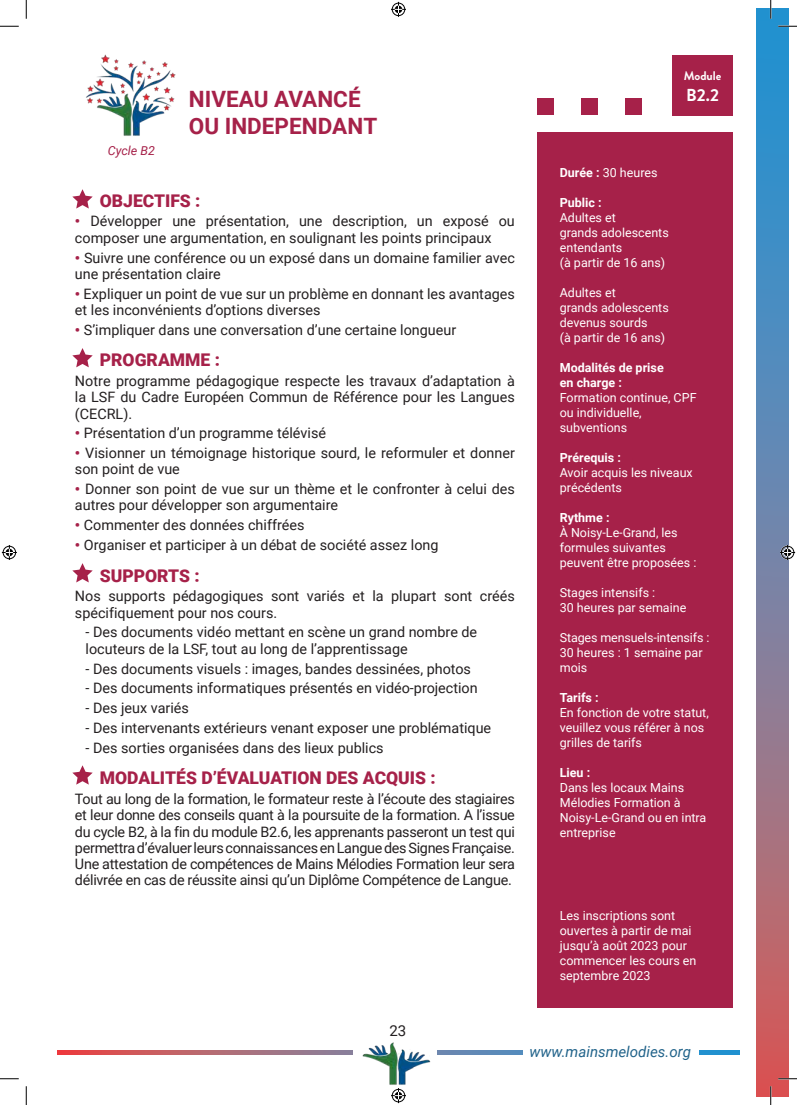
<style>
.page{position:relative;width:797px;height:1105px;background:#fff}
.page>*{position:absolute;margin:0;border:0;box-sizing:border-box;transform-origin:0 0}
.t1{font:700 22.5px/27px "Roboto";color:#a62149}
.t2{font:900 17.5px "Roboto";color:#a62149}
.t3{font:700 17.38px "Brandon Grotesque";color:#fff}
.t4{font:italic 15px "Roboto";color:#21638a}
.t5{font:15px "Roboto";color:#231f20}
.t6{font:14.38px/16.2px "Roboto";color:#231f20}
.t7{font:12.5px/15px "Roboto";color:#fff}
.t8{font:700 12.5px/15px "Roboto";color:#fff}
.t9{font:italic 12.5px "Roboto";color:#a62149}
.t10{font:700 12.5px "Brandon Grotesque";color:#fff}
.s1{font-weight:900;color:#a62149}
.s2{font-weight:700}
</style>
<div class="page">
<div style="left:537px;top:133px;width:196px;height:875px;background:#a62149"></div>
<div style="left:672px;top:56px;width:61px;height:60px;background:#a62149"></div>
<div style="left:537px;top:98px;width:17px;height:17px;background:#a62149"></div>
<div style="left:581px;top:98px;width:17px;height:17px;background:#a62149"></div>
<div style="left:625px;top:98px;width:17px;height:17px;background:#a62149"></div>
<svg style="left:72px;top:189px;width:21px;height:20px"></svg>
<svg style="left:72px;top:348px;width:21px;height:19px"></svg>
<svg style="left:72px;top:563px;width:21px;height:19px"></svg>
<svg style="left:72px;top:765px;width:21px;height:20px"></svg>
<img style="left:86px;top:54px;width:90px;height:82px">
<svg style="left:57px;top:1050px;width:682px;height:4px;background:#997187"></svg>
<div style="left:353px;top:1035px;width:83px;height:27px;background:#fff"></div>
<div style="left:522px;top:1035px;width:176px;height:27px;background:#fff"></div>
<img style="left:362px;top:1042px;width:69px;height:43px">
<svg style="left:756px;top:9px;width:32px;height:1087px;background:#767ea0"></svg>
<svg style="left:0;top:25px;width:19px;height:2px"></svg>
<svg style="left:778px;top:25px;width:19px;height:2px"></svg>
<svg style="left:0;top:1078px;width:19px;height:1px"></svg>
<svg style="left:778px;top:1078px;width:19px;height:1px"></svg>
<svg style="left:25px;top:0;width:2px;height:19px"></svg>
<svg style="left:25px;top:1086px;width:2px;height:19px"></svg>
<svg style="left:770px;top:0;width:1px;height:19px"></svg>
<svg style="left:770px;top:1086px;width:1px;height:19px"></svg>
<svg style="left:391px;top:2px;width:15px;height:15px"></svg>
<svg style="left:391px;top:1088px;width:15px;height:15px"></svg>
<svg style="left:2px;top:545px;width:15px;height:15px"></svg>
<svg style="left:780px;top:545px;width:15px;height:15px"></svg>
<p class="t9" style="left:108px;top:141px;width:49px">Cycle B2</p>
<h1 class="t1" style="left:189px;top:85px;width:190px">NIVEAU AVANCÉ<br>OU INDEPENDANT</h1>
<p class="t2" style="left:100px;top:188px;width:102px">OBJECTIFS :</p>
<p class="t6" style="left:75px;top:213px;width:441px"><span class="s1">•</span> Développer une présentation, une description, un exposé ou composer une argumentation, en soulignant les points principaux</p>
<p class="t6" style="left:75px;top:249px;width:441px"><span class="s1">•</span> Suivre une conférence ou un exposé dans un domaine familier avec une présentation claire</p>
<p class="t6" style="left:75px;top:285px;width:441px"><span class="s1">•</span> Expliquer un point de vue sur un problème en donnant les avantages et les inconvénients d’options diverses</p>
<p class="t6" style="left:75px;top:321px;width:383px"><span class="s1">•</span> S’impliquer dans une conversation d’une certaine longueur</p>
<p class="t2" style="left:100px;top:348px;width:122px">PROGRAMME :</p>
<p class="t6" style="left:75px;top:372px;width:441px;text-align:justify">Notre programme pédagogique respecte les travaux d’adaptation à la LSF du Cadre Européen Commun de Référence pour les Langues (CECRL).</p>
<p class="t6" style="left:75px;top:425px;width:252px"><span class="s1">•</span> Présentation d’un programme télévisé</p>
<p class="t6" style="left:75px;top:444px;width:441px"><span class="s1">•</span> Visionner un témoignage historique sourd, le reformuler et donner son point de vue</p>
<p class="t6" style="left:75px;top:480px;width:441px"><span class="s1">•</span> Donner son point de vue sur un thème et le confronter à celui des autres pour développer son argumentaire</p>
<p class="t6" style="left:75px;top:516px;width:231px"><span class="s1">•</span> Commenter des données chiffrées</p>
<p class="t6" style="left:75px;top:536px;width:365px"><span class="s1">•</span> Organiser et participer à un débat de société assez long</p>
<p class="t2" style="left:100px;top:563px;width:101px">SUPPORTS :</p>
<p class="t6" style="left:75px;top:588px;width:441px">Nos supports pédagogiques sont variés et la plupart sont créés spécifiquement pour nos cours.</p>
<p class="t6" style="left:86px;top:624px;width:393px">- Des documents vidéo mettant en scène un grand nombre de locuteurs de la LSF, tout au long de l’apprentissage</p>
<p class="t6" style="left:86px;top:660px;width:387px">- Des documents visuels : images, bandes dessinées, photos</p>
<p class="t6" style="left:86px;top:679px;width:393px">- Des documents informatiques présentés en vidéo-projection</p>
<p class="t6" style="left:86px;top:699px;width:105px">- Des jeux variés</p>
<p class="t6" style="left:86px;top:719px;width:407px">- Des intervenants extérieurs venant exposer une problématique</p>
<p class="t6" style="left:86px;top:739px;width:299px">- Des sorties organisées dans des lieux publics</p>
<p class="t2" style="left:100px;top:766px;width:337px">MODALITÉS D’ÉVALUATION DES ACQUIS :</p>
<p class="t6" style="left:75px;top:790px;width:441px;text-align:justify">Tout au long de la formation, le formateur reste à l’écoute des stagiaires et leur donne des conseils quant à la poursuite de la formation. A l’issue du cycle B2, à la fin du module B2.6, les apprenants passeront un test qui permettra d’évaluer leurs connaissances en Langue des Signes Française.<br>Une attestation de compétences de Mains Mélodies Formation leur sera délivrée en cas de réussite ainsi qu’un Diplôme Compétence de Langue.</p>
<p class="t10" style="left:683px;top:67px;width:39px">Module</p>
<p class="t3" style="left:686px;top:83px;width:34px">B2.2</p>
<p class="t7" style="left:560px;top:164px;width:99px"><span class="s2">Durée :</span> 30 heures</p>
<p class="t8" style="left:560px;top:194px;width:43px">Public :</p>
<p class="t7" style="left:560px;top:209px;width:110px">Adultes et<br>grands adolescents entendants<br>(à partir de 16 ans)</p>
<p class="t7" style="left:560px;top:284px;width:110px">Adultes et<br>grands adolescents devenus sourds<br>(à partir de 16 ans)</p>
<p class="t8" style="left:560px;top:359px;width:105px">Modalités de prise en charge :</p>
<p class="t7" style="left:560px;top:389px;width:138px">Formation continue, CPF ou individuelle, subventions</p>
<p class="t8" style="left:560px;top:449px;width:63px">Prérequis :</p>
<p class="t7" style="left:560px;top:464px;width:134px">Avoir acquis les niveaux précédents</p>
<p class="t8" style="left:560px;top:509px;width:51px">Rythme :</p>
<p class="t7" style="left:560px;top:524px;width:138px">À Noisy-Le-Grand, les formules suivantes peuvent être proposées :</p>
<p class="t7" style="left:560px;top:584px;width:128px">Stages intensifs :<br>30 heures par semaine</p>
<p class="t7" style="left:560px;top:629px;width:151px">Stages mensuels-intensifs :<br>30 heures : 1 semaine par mois</p>
<p class="t8" style="left:560px;top:689px;width:40px">Tarifs :</p>
<p class="t7" style="left:560px;top:704px;width:150px">En fonction de votre statut, veuillez vous référer à nos grilles de tarifs</p>
<p class="t8" style="left:560px;top:764px;width:32px">Lieu :</p>
<p class="t7" style="left:560px;top:779px;width:148px">Dans les locaux Mains<br>Mélodies Formation à<br>Noisy-Le-Grand ou en intra entreprise</p>
<p class="t7" style="left:560px;top:907px;width:138px">Les inscriptions sont ouvertes à partir de mai jusqu’à août 2023 pour commencer les cours en septembre 2023</p>
<p class="t5" style="left:389px;top:1020px;width:18px">23</p>
<p class="t4" style="left:529px;top:1041px;width:163px">www.mainsmelodies.org</p>
</div>
